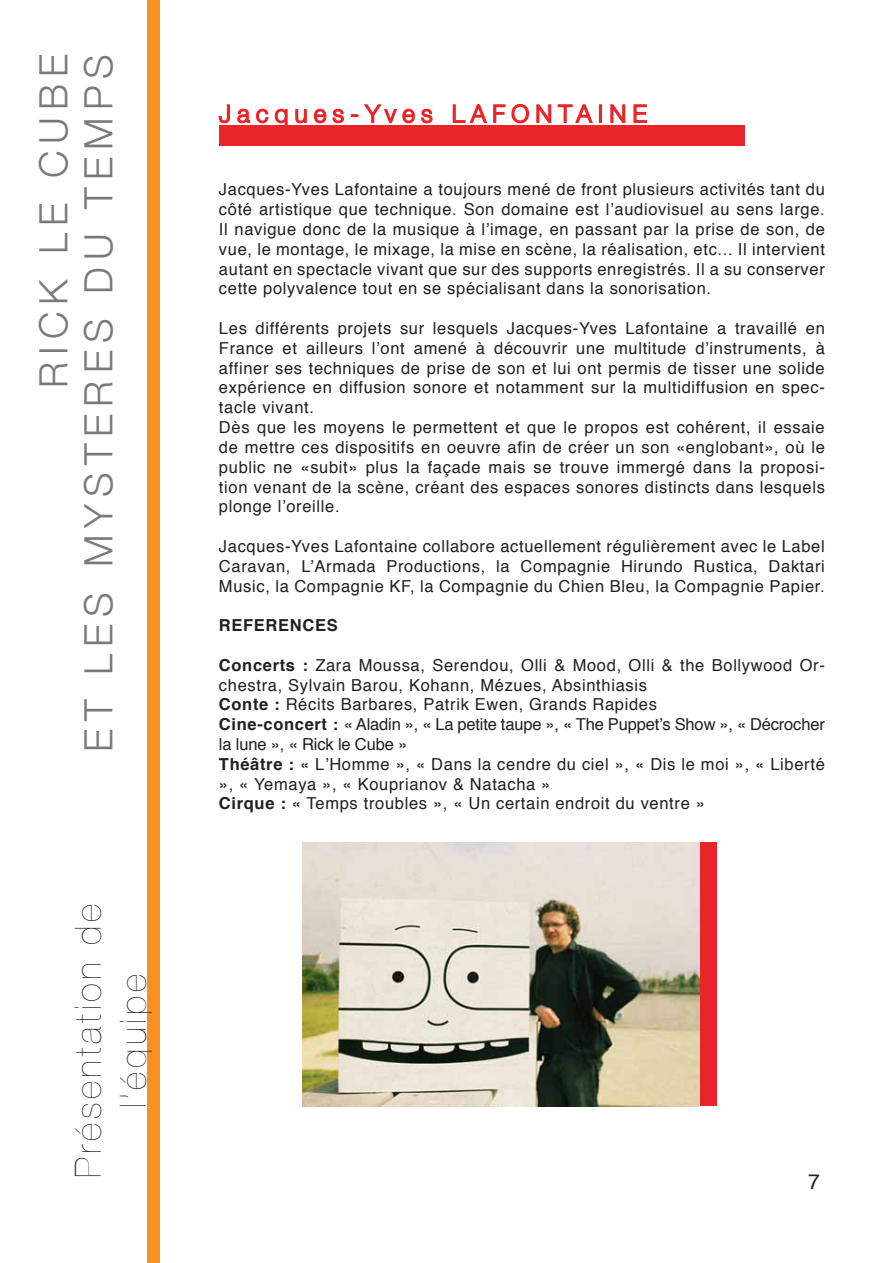
<style>
.page{position:relative;width:893px;height:1263px;background:#fff}
.page>*{position:absolute;margin:0;border:0;box-sizing:border-box;transform-origin:0 0}
.t1{font:300 39px "Helvetica Neue";letter-spacing:.18em;color:#787a7d}
.t2{font:200 36px "Helvetica Neue";letter-spacing:.1em;color:#231f20}
.t3{font:21px "Helvetica";color:#231f20}
.t4{font:16.5px/19.8px "Helvetica";letter-spacing:.04em;color:#231f20;text-align:justify}
.t5{font:16.5px/19.8px "Helvetica";letter-spacing:-.01em;color:#231f20}
.t6{font:700 16.5px "Helvetica";letter-spacing:.04em;color:#231f20}
.s1{font-weight:700}
</style>
<div class="page">
<div style="left:148px;top:0;width:12px;height:1263px;background:#f79123"></div>
<svg style="left:218px;top:104px;width:70px;height:21px"></svg>
<svg style="left:295px;top:108px;width:49px;height:16px"></svg>
<svg style="left:351px;top:104px;width:82px;height:20px"></svg>
<svg style="left:452px;top:104px;width:78px;height:20px"></svg>
<svg style="left:536px;top:104px;width:57px;height:19px"></svg>
<div style="left:599px;top:104px;width:3px;height:19px;border:2px solid #e92529"></div>
<svg style="left:610px;top:104px;width:16px;height:19px"></svg>
<svg style="left:633px;top:104px;width:14px;height:19px"></svg>
<div style="left:219px;top:125px;width:526px;height:21px;background:#e92529"></div>
<img style="left:303px;top:842px;width:397px;height:264px">
<div style="left:700px;top:842px;width:16px;height:264px;background:#e92529"></div>
<p class="t1" style="left:22px;top:388px;width:335px;rotate:-90deg">RICK LE CUBE</p>
<p class="t1" style="left:67px;top:752px;width:699px;rotate:-90deg">ET LES MYSTERES DU TEMPS</p>
<p class="t2" style="left:60px;top:1178px;width:276px;rotate:-90deg">Présentation de</p>
<p class="t2" style="left:105px;top:1107px;width:135px;rotate:-90deg">l’équipe</p>
<p class="t4" style="left:219px;top:180px;width:607px">Jacques-Yves Lafontaine a toujours mené de front plusieurs activités tant du côté artistique que technique. Son domaine est l’audiovisuel au sens large.<br>Il navigue donc de la musique à l’image, en passant par la prise de son, de vue, le montage, le mixage, la mise en scène, la réalisation, etc... Il intervient autant en spectacle vivant que sur des supports enregistrés. Il a su conserver cette polyvalence tout en se spécialisant dans la sonorisation.</p>
<p class="t4" style="left:219px;top:319px;width:607px">Les différents projets sur lesquels Jacques-Yves Lafontaine a travaillé en France et ailleurs l’ont amené à découvrir une multitude d’instruments, à affiner ses techniques de prise de son et lui ont permis de tisser une solide expérience en diffusion sonore et notamment sur la multidiffusion en spec&shy;tacle vivant.</p>
<p class="t4" style="left:219px;top:418px;width:607px">Dès que les moyens le permettent et que le propos est cohérent, il essaie de mettre ces dispositifs en oeuvre afin de créer un son «englobant», où le public ne «subit» plus la façade mais se trouve immergé dans la proposi&shy;tion venant de la scène, créant des espaces sonores distincts dans lesquels plonge l’oreille.</p>
<p class="t4" style="left:219px;top:537px;width:607px">Jacques-Yves Lafontaine collabore actuellement régulièrement avec le Label</p>
<p class="t4" style="left:219px;top:556px;width:607px">Caravan, L’Armada Productions, la Compagnie Hirundo Rustica, Daktari<br>Music, la Compagnie KF, la Compagnie du Chien Bleu, la Compagnie Papier.</p>
<p class="t6" style="left:219px;top:612px;width:120px">REFERENCES</p>
<p class="t4" style="left:219px;top:655px;width:607px"><span class="s1">Concerts :</span> Zara Moussa, Serendou, Olli &amp; Mood, Olli &amp; the Bollywood Or&shy;chestra, Sylvain Barou, Kohann, Mézues, Absinthiasis</p>
<p class="t4" style="left:219px;top:695px;width:440px"><span class="s1">Conte :</span> Récits Barbares, Patrik Ewen, Grands Rapides</p>
<p class="t5" style="left:219px;top:715px;width:607px"><span class="s1">Cine-concert :</span> « Aladin », « La petite taupe », « The Puppetʼs Show », « Décrocher la lune », « Rick le Cube »</p>
<p class="t4" style="left:219px;top:754px;width:607px"><span class="s1">Théâtre :</span> « LʼHomme », « Dans la cendre du ciel », « Dis le moi », « Liberté », « Yemaya », « Kouprianov &amp; Natacha »</p>
<p class="t4" style="left:219px;top:794px;width:487px"><span class="s1">Cirque :</span> « Temps troubles », « Un certain endroit du ventre »</p>
<p class="t3" style="left:808px;top:1166px;width:13px">7</p>
</div>
